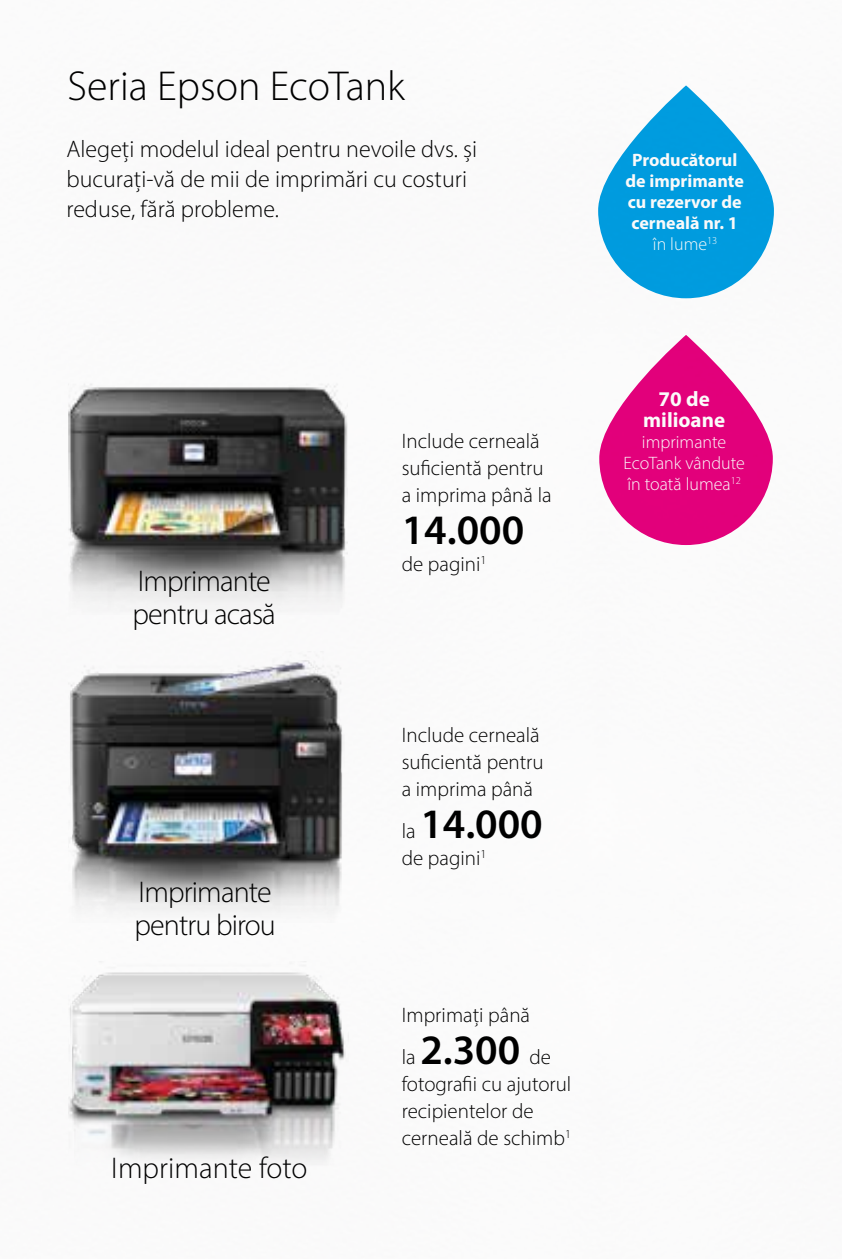
<style>
.page{position:relative;width:842px;height:1259px;background:#fff}
.page>*{position:absolute;margin:0;border:0;box-sizing:border-box;transform-origin:0 0}
.t1{font:600 42px "Myriad Pro";color:#000}
.t2{font:300 42px "Myriad Pro";color:#000}
.t3{font:300 30px/33px "Myriad Pro";letter-spacing:-.03em;color:#000}
.t4{font:300 30px "Myriad Pro";color:#000}
.t5{font:300 24px/30px "Myriad Pro";color:#000}
.t6{font:300 21px/27px "Myriad Pro";color:#000}
.t7{font:700 21px/21px "Myriad Pro";color:#fff;text-align:center}
.t8{font:700 18px/21px "Myriad Pro";color:#fff;text-align:center}
.t9{font:300 18px/21px "Myriad Pro";color:#fff;text-align:center}
.s1{font-weight:300}
.s2{font-weight:300;font-size:21px}
</style>
<div class="page">
<svg style="left:598px;top:85px;width:176px;height:213px;fill:#009bdf"></svg>
<svg style="left:599px;top:335px;width:174px;height:210px;fill:#e2007b"></svg>
<img style="left:68px;top:651px;width:276px;height:264px">
<img style="left:68px;top:963px;width:278px;height:202px">
<img style="left:68px;top:383px;width:279px;height:229px">
<h1 class="t2" style="left:67px;top:61px;width:339px">Seria Epson EcoTank</h1>
<p class="t5" style="left:67px;top:133px;width:412px">Alegeți modelul ideal pentru nevoile dvs. și bucurați-vă de mii de imprimări cu costuri reduse, fără probleme.</p>
<p class="t8" style="left:626px;top:148px;width:120px">Producătorul de imprimante cu rezervor de cerneală nr. 1 <span class="s1">în lume</span><sup>13</sup></p>
<h2 class="t3" style="left:133px;top:564px;width:145px">Imprimante pentru acasă</h2>
<h2 class="t3" style="left:135px;top:875px;width:143px">Imprimante pentru birou</h2>
<h2 class="t4" style="left:111px;top:1150px;width:198px">Imprimante foto</h2>
<p class="t6" style="left:402px;top:427px;width:151px">Include cerneală suficientă pentru a imprima până la</p>
<h1 class="t1" style="left:402px;top:503px;width:124px">14.000</h1>
<p class="t6" style="left:402px;top:550px;width:86px">de pagini<sup>1</sup></p>
<p class="t7" style="left:643px;top:387px;width:83px">70 de milioane</p>
<p class="t9" style="left:623px;top:431px;width:123px">imprimante<br>EcoTank vândute în toată lumea<sup>12</sup></p>
<p class="t6" style="left:402px;top:721px;width:143px">Include cerneală suficientă pentru a imprima până</p>
<h1 class="t1" style="left:402px;top:796px;width:143px"><span class="s2">la</span> 14.000</h1>
<p class="t6" style="left:402px;top:844px;width:86px">de pagini<sup>1</sup></p>
<p class="t6" style="left:402px;top:1001px;width:130px">Imprimați până</p>
<h1 class="t1" style="left:402px;top:1023px;width:151px"><span class="s2">la</span> 2.300 <span class="s2">de</span></h1>
<p class="t6" style="left:402px;top:1070px;width:171px">fotografii cu ajutorul recipientelor de cerneală de schimb<sup>1</sup></p>
</div>
